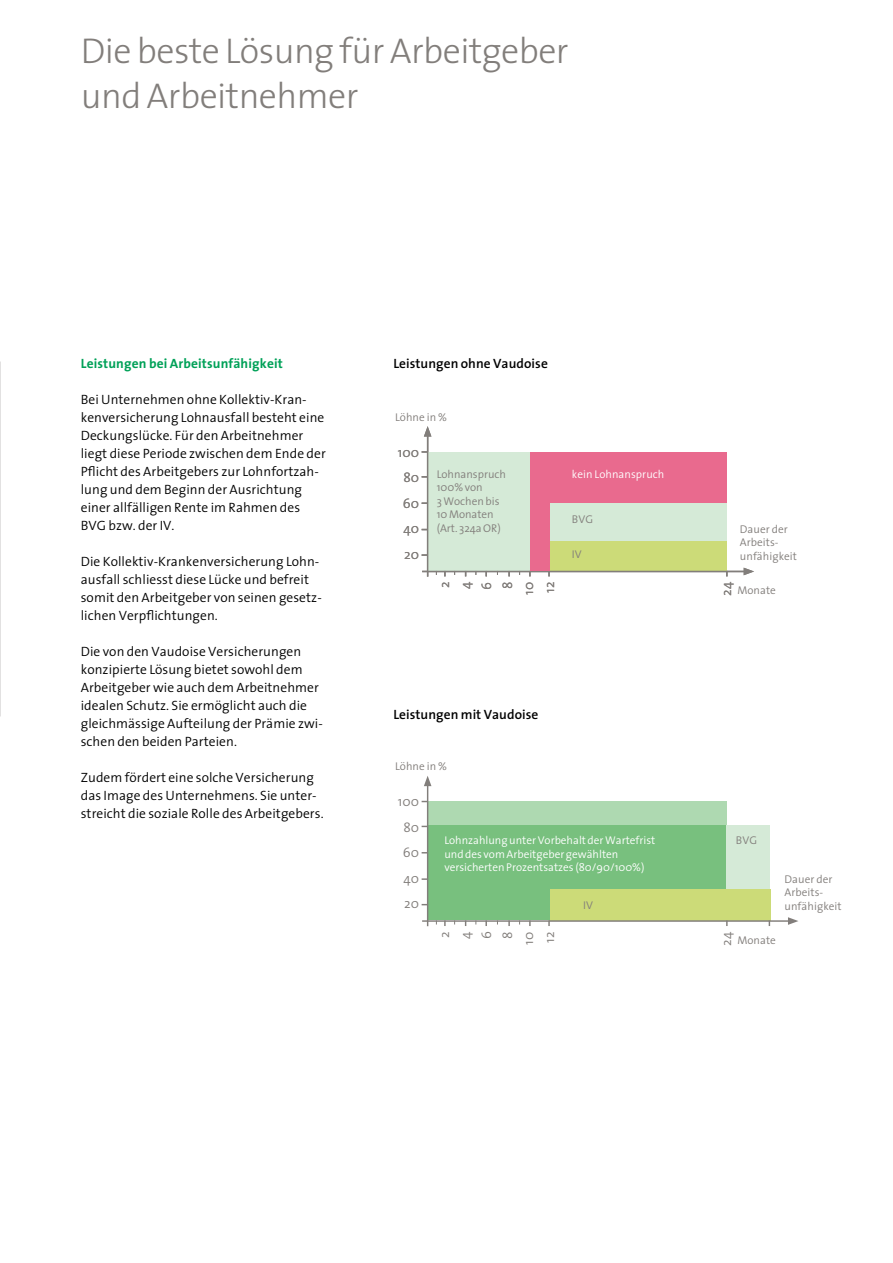
<style>
.page{position:relative;width:893px;height:1263px;background:#fff}
.page>*{position:absolute;margin:0;border:0;box-sizing:border-box;transform-origin:0 0}
.t1{font:300 36px/45px "The Sans";letter-spacing:-.015em;color:#827e7b}
.t2{font:300 13.5px/18px "The Sans";letter-spacing:.005em;color:#000}
.t3{font:600 13.5px "The Sans";letter-spacing:.005em;color:#000}
.t4{font:300 13.5px/21px "The Sans";letter-spacing:.01em;color:#827e7b;text-align:center}
.t5{font:700 13.5px "The Sans";letter-spacing:.01em;color:#00a158}
.t6{font:300 11.25px/13.5px "The Sans";letter-spacing:.005em;color:#827e7b}
.t7{font:300 11.25px/13.5px "The Sans";color:#fff}
</style>
<div class="page">
<div style="left:549px;top:889px;width:221px;height:31px;background:#ccdb78"></div>
<div style="left:428px;top:825px;width:121px;height:95px;background:#78c07e"></div>
<div style="left:547px;top:825px;width:180px;height:64px;background:#78c07e"></div>
<div style="left:428px;top:801px;width:299px;height:24px;background:#aed9b1"></div>
<hr style="left:422px;top:920px;width:368px;height:2px;background:#827e7b">
<svg style="left:788px;top:917px;width:10px;height:8px"></svg>
<hr style="left:427px;top:784px;width:1px;height:142px;background:#827e7b">
<svg style="left:424px;top:776px;width:7px;height:10px"></svg>
<div style="left:727px;top:825px;width:43px;height:64px;background:#d5ead7"></div>
<div style="left:428px;top:452px;width:102px;height:119px;background:#d5ead7"></div>
<div style="left:549px;top:541px;width:178px;height:30px;background:#ccdb78"></div>
<hr style="left:422px;top:571px;width:324px;height:1px;background:#827e7b">
<svg style="left:744px;top:568px;width:10px;height:7px"></svg>
<hr style="left:427px;top:434px;width:1px;height:143px;background:#827e7b">
<svg style="left:424px;top:426px;width:7px;height:11px"></svg>
<div style="left:549px;top:502px;width:178px;height:39px;background:#d5ead7"></div>
<div style="left:530px;top:452px;width:19px;height:119px;background:#e96a8e"></div>
<div style="left:546px;top:452px;width:181px;height:50px;background:#e96a8e"></div>
<img style="left:0;top:361px;width:1px;height:355px">
<h1 class="t1" style="left:81px;top:27px;width:489px">Die beste Lösung für Arbeitgeber und Arbeitnehmer</h1>
<p class="t5" style="left:81px;top:352px;width:204px">Leistungen bei Arbeitsunfähigkeit</p>
<p class="t2" style="left:81px;top:390px;width:246px">Bei Unternehmen ohne Kollektiv-Kran&shy;kenversicherung Lohnausfall besteht eine Deckungslücke. Für den Arbeitnehmer liegt diese Periode zwischen dem Ende der Pflicht des Arbeitgebers zur Lohnfortzah&shy;lung und dem Beginn der Ausrichtung einer allfälligen Rente im Rahmen des BVG bzw. der IV.</p>
<p class="t2" style="left:81px;top:552px;width:242px">Die Kollektiv-Krankenversicherung Lohn&shy;ausfall schliesst diese Lücke und befreit somit den Arbeitgeber von seinen gesetz&shy;lichen Verpflichtungen.</p>
<p class="t2" style="left:81px;top:642px;width:244px">Die von den Vaudoise Versicherungen konzipierte Lösung bietet sowohl dem Arbeitgeber wie auch dem Arbeitnehmer idealen Schutz. Sie ermöglicht auch die gleichmässige Aufteilung der Prämie zwi&shy;schen den beiden Parteien.</p>
<p class="t2" style="left:81px;top:768px;width:244px">Zudem fördert eine solche Versicherung das Image des Unternehmens. Sie unter&shy;streicht die soziale Rolle des Arbeitgebers.</p>
<p class="t3" style="left:393px;top:352px;width:156px">Leistungen ohne Vaudoise</p>
<p class="t6" style="left:395px;top:410px;width:54px">Löhne in %</p>
<p class="t4" style="left:398px;top:439px;width:23px;line-height:25.5px">100<br>80<br>60<br>40<br>20</p>
<p class="t6" style="left:437px;top:467px;width:71px">Lohnanspruch<br>100% von<br>3 Wochen bis<br>10 Monaten (Art. 324a OR)</p>
<p class="t6" style="left:437px;top:467px;width:74px">Droit au salaire</p>
<p class="t6" style="left:465px;top:480px;width:13px">de</p>
<p class="t6" style="left:443px;top:494px;width:55px">semaines à</p>
<p class="t6" style="left:449px;top:507px;width:25px">m is</p>
<p class="t6" style="left:440px;top:521px;width:70px">selon art. 324a</p>
<p class="t7" style="left:572px;top:467px;width:94px">kein Lohnanspruch</p>
<p class="t6" style="left:572px;top:512px;width:23px">BVG</p>
<p class="t6" style="left:572px;top:548px;width:11px">IV</p>
<p class="t7" style="left:572px;top:467px;width:99px">Sans droit au salaire</p>
<p class="t6" style="left:572px;top:512px;width:18px">LPP</p>
<p class="t6" style="left:572px;top:548px;width:11px">AI</p>
<p class="t6" style="left:740px;top:522px;width:59px">Dauer der<br>Arbeits&shy;unfähigkeit</p>
<p class="t4" style="left:434px;top:595px;width:14px;rotate:-90deg">2<br>4<br>6<br>8<br>10<br>12</p>
<p class="t4" style="left:716px;top:596px;width:15px;rotate:-90deg">24</p>
<p class="t6" style="left:737px;top:583px;width:40px">Monate</p>
<p class="t3" style="left:393px;top:703px;width:147px">Leistungen mit Vaudoise</p>
<p class="t6" style="left:395px;top:759px;width:54px">Löhne in %</p>
<p class="t4" style="left:398px;top:788px;width:23px;line-height:25.5px">100<br>80<br>60<br>40<br>20</p>
<p class="t7" style="left:444px;top:833px;width:212px">Lohnzahlung unter Vorbehalt der Wartefrist und des vom Arbeitgeber gewählten versicherten Prozentsatzes (80/90/100%)</p>
<p class="t6" style="left:583px;top:898px;width:11px">IV</p>
<p class="t6" style="left:736px;top:833px;width:23px">BVG</p>
<p class="t4" style="left:434px;top:944px;width:14px;rotate:-90deg">2<br>4<br>6<br>8<br>10<br>12</p>
<p class="t4" style="left:716px;top:945px;width:15px;rotate:-90deg">24</p>
<p class="t6" style="left:737px;top:933px;width:40px">Monate</p>
<p class="t6" style="left:784px;top:871px;width:59px">Dauer der<br>Arbeits&shy;unfähigkeit</p>
</div>
